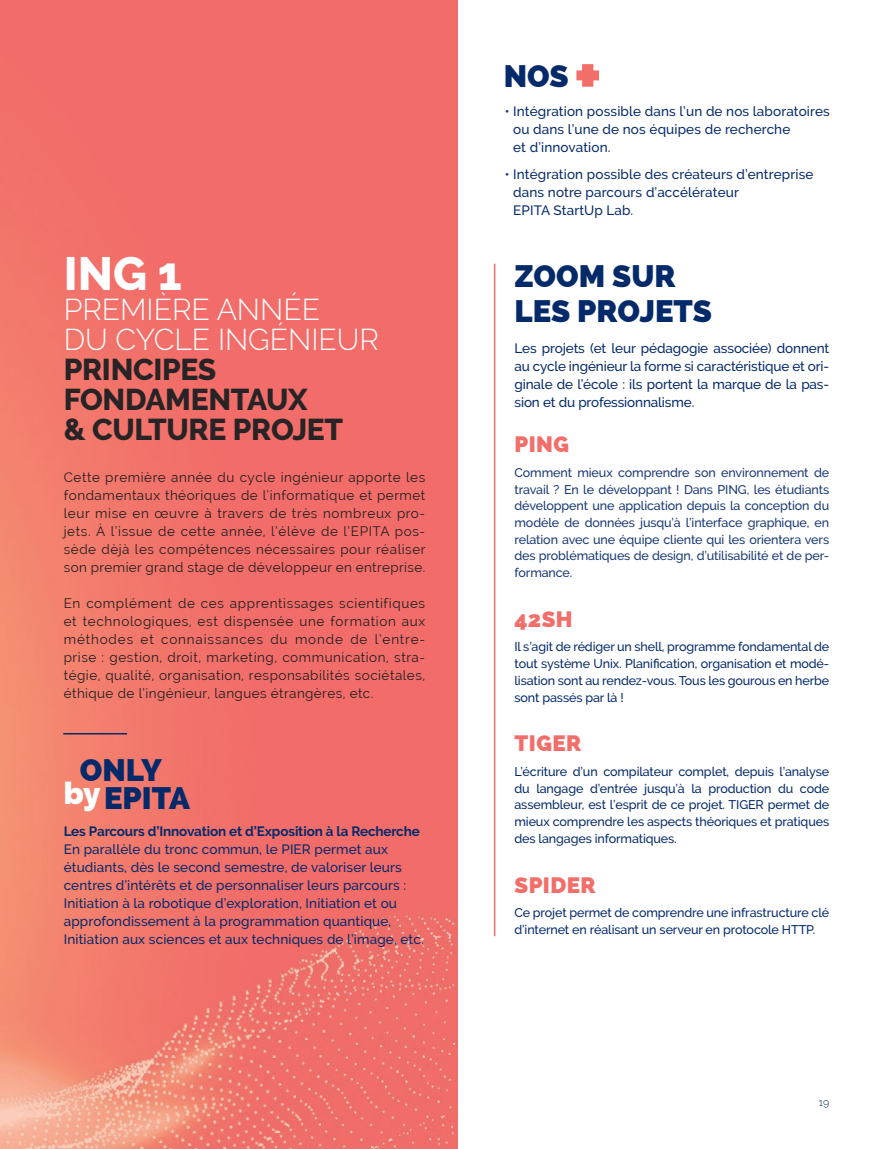
<style>
.page{position:relative;width:893px;height:1149px;background:#fff}
.page>*{position:absolute;margin:0;border:0;box-sizing:border-box;transform-origin:0 0}
.t1{font:800 46.5px "Raleway";color:#fff}
.t2{font:800 31.05px/35.5px "Raleway";color:#052a6a}
.t3{font:800 30px/30px "Raleway";letter-spacing:-.01em;color:#282426}
.t4{font:300 30px/30px "Raleway";color:#fff}
.t5{font:800 22.2px "Raleway";letter-spacing:.02em;color:#f26e69}
.t6{font:500 13.5px/18px "Raleway";letter-spacing:.01em;color:#052a6a}
.t7{font:13.5px/18px "Raleway";letter-spacing:.03em;color:#231f20;text-align:justify}
.t8{font:700 13.5px "Raleway";letter-spacing:-.01em;color:#052a6a}
.t9{font:500 12.6px/16.6px "Raleway";letter-spacing:-.01em;color:#052a6a;text-align:justify}
.t10{font:500 12.6px/16.6px "Raleway";letter-spacing:-.01em;color:#193874;text-align:justify}
.t11{font:300 10.5px "Raleway";color:#052a6a}
.s1{font-size:66.3px;color:#f26e69}
</style>
<div class="page">
<img style="left:0;top:0;width:457px;height:1148px">
<hr style="left:63px;top:732px;width:64px;height:2px;background:#052a6a">
<hr style="left:494px;top:264px;width:1px;height:671px;background:#f26e69">
<h1 class="t1" style="left:64px;top:247px;width:120px">ING 1</h1>
<h3 class="t4" style="left:64px;top:294px;width:317px">PREMIÈRE ANNÉE<br>DU CYCLE INGÉNIEUR</h3>
<h3 class="t3" style="left:64px;top:355px;width:281px">PRINCIPES<br>FONDAMENTAUX<br>&amp; CULTURE PROJET</h3>
<p class="t7" style="left:64px;top:467px;width:363px">Cette première année du cycle ingénieur apporte les fondamentaux théoriques de l’informatique et permet leur mise en œuvre à travers de très nombreux pro&shy;jets. À l’issue de cette année, l’élève de l’EPITA pos&shy;sède dèjà les compétences nécessaires pour réaliser son premier grand stage de développeur en entreprise.</p>
<p class="t7" style="left:64px;top:593px;width:363px">En complément de ces apprentissages scientifiques et technologiques, est dispensée une formation aux méthodes et connaissances du monde de l’entre&shy;prise : gestion, droit, marketing, communication, stra&shy;tégie, qualité, organisation, responsabilités sociétales, éthique de l’ingénieur, langues étrangères, etc.</p>
<h2 class="t2" style="left:64px;top:755px;width:128px;line-height:28.3px;text-align:center">ONLY <sup>by</sup>EPITA</h2>
<p class="t8" style="left:64px;top:823px;width:357px">Les Parcours d’Innovation et d’Exposition à la Recherche</p>
<p class="t6" style="left:64px;top:840px;width:361px">En parallèle du tronc commun, le PIER permet aux étudiants, dès le second semestre, de valoriser leurs centres d’intérêts et de personnaliser leurs parcours :<br>Initiation à la robotique d’exploration, Initiation et ou approfondissement à la programmation quantique, Initiation aux sciences et aux techniques de l’image, etc.</p>
<h2 class="t2" style="left:504px;top:59px;width:100px">NOS<span class="s1">+</span></h2>
<p class="t6" style="left:513px;top:102px;width:318px;text-indent:-8px">• Intégration possible dans l’un de nos laboratoires ou dans l’une de nos équipes de recherche<br>et d’innovation.</p>
<p class="t6" style="left:513px;top:165px;width:302px;text-indent:-8px">• Intégration possible des créateurs d’entreprise dans notre parcours d’accélérateur<br>EPITA StartUp Lab.</p>
<h2 class="t2" style="left:514px;top:258px;width:199px">ZOOM SUR<br>LES PROJETS</h2>
<p class="t6" style="left:514px;top:339px;width:316px;text-align:justify">Les projets (et leur pédagogie associée) donnent au cycle ingénieur la forme si caractéristique et ori&shy;ginale de l’école : ils portent la marque de la pas&shy;sion et du professionnalisme.</p>
<h3 class="t5" style="left:514px;top:431px;width:56px">PING</h3>
<p class="t10" style="left:514px;top:464px;width:316px">Comment mieux comprendre son environnement de travail ? En le développant ! Dans PING, les étudiants développent une application depuis la conception du modèle de données jusqu’à l’interface graphique, en relation avec une équipe cliente qui les orientera vers des problématiques de design, d’utilisabilité et de per&shy;formance.</p>
<h3 class="t5" style="left:514px;top:606px;width:60px">42SH</h3>
<p class="t9" style="left:514px;top:638px;width:316px">Il s’agit de rédiger un shell, programme fondamental de tout système Unix. Planification, organisation et modé&shy;lisation sont au rendez-vous. Tous les gourous en herbe sont passés par là !</p>
<h3 class="t5" style="left:514px;top:730px;width:68px">TIGER</h3>
<p class="t9" style="left:514px;top:763px;width:316px">L’écriture d’un compilateur complet, depuis l’analyse du langage d’entrée jusqu’à la production du code assembleur, est l’esprit de ce projet. TIGER permet de mieux comprendre les aspects théoriques et pratiques des langages informatiques.</p>
<h3 class="t5" style="left:514px;top:871px;width:83px">SPIDER</h3>
<p class="t9" style="left:514px;top:904px;width:316px">Ce projet permet de comprendre une infrastructure clé d’internet en réalisant un serveur en protocole HTTP.</p>
<p class="t11" style="left:819px;top:1095px;width:12px">19</p>
</div>
